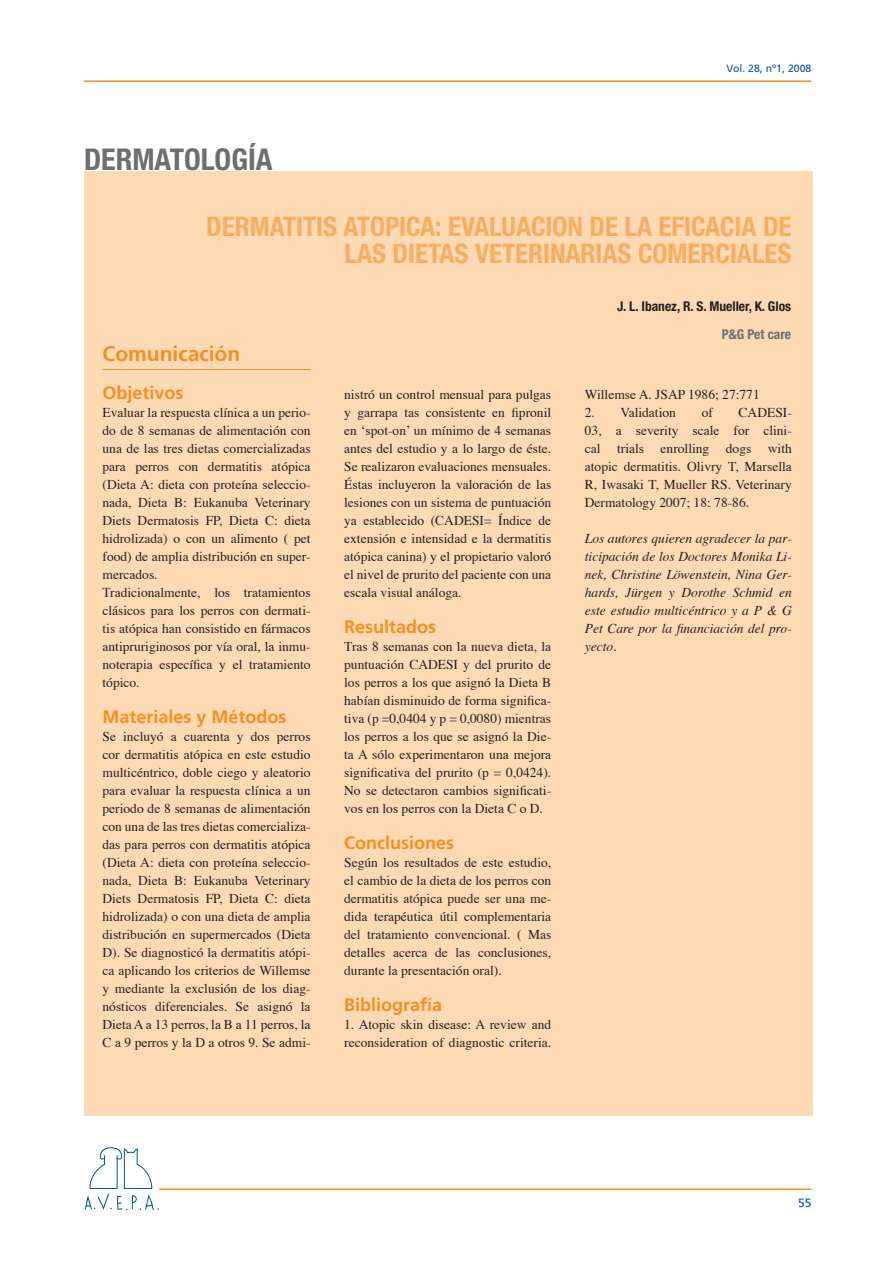
<style>
.page{position:relative;width:895px;height:1267px;background:#fff}
.page>*{position:absolute;margin:0;border:0;box-sizing:border-box;transform-origin:0 0}
.t1{font:700 condensed 30px "Helvetica Neue LT Std";color:#6d6e70}
.t2{font:700 condensed 27px/27px "Helvetica Neue LT Std";color:#faad60;text-align:right}
.t3{font:700 21px "Frutiger";color:#f78f1e}
.t4{font:700 18px "Frutiger";color:#f78f1e}
.t5{font:13.5px/18px "Times";color:#231f20;text-align:justify}
.t6{font:italic 13.5px/18px "Times";color:#231f20;text-align:justify}
.t7{font:700 condensed 13.5px "Helvetica Neue LT Std";color:#231f20}
.t8{font:700 condensed 13.5px "Helvetica Neue LT Std";color:#6d6e70}
.t9{font:12px "Frutiger";color:#0054a4}
.t10{font:10.5px "Frutiger";color:#0054a4}
</style>
<div class="page">
<hr style="left:159px;top:1188px;width:652px;height:2px;background:#f78f1e">
<hr style="left:84px;top:80px;width:727px;height:2px;background:#f78f1e">
<svg style="left:85px;top:1147px;width:74px;height:63px"></svg>
<div style="left:84px;top:171px;width:729px;height:944px;background:#fedab4"></div>
<hr style="left:103px;top:369px;width:208px;height:1px;background:#f78f1e">
<h1 class="t1" style="left:84px;top:149px;width:190px">DERMATOLOGÍA</h1>
<p class="t10" style="left:726px;top:64px;width:86px">Vol. 28, nº1, 2008</p>
<h2 class="t2" style="left:206px;top:216px;width:587px">DERMATITIS ATOPICA: EVALUACION DE LA EFICACIA DE<br>LAS DIETAS VETERINARIAS COMERCIALES</h2>
<p class="t7" style="left:617px;top:301px;width:176px">J. L. Ibanez, R. S. Mueller, K. Glos</p>
<p class="t8" style="left:722px;top:329px;width:71px">P&amp;G Pet care</p>
<h3 class="t3" style="left:103px;top:345px;width:139px">Comunicación</h3>
<h3 class="t4" style="left:103px;top:385px;width:83px">Objetivos</h3>
<p class="t5" style="left:103px;top:404px;width:210px;text-align:left">Evaluar la respuesta clínica a un perio&shy;do de 8 semanas de alimentación con una de las tres dietas comercializadas para perros con dermatitis atópica (Dieta A: dieta con proteína seleccio&shy;nada, Dieta B: Eukanuba Veterinary Diets Dermatosis FP, Dieta C: dieta hidrolizada) o con un alimento ( pet food) de amplia distribución en super&shy;mercados.<br>Tradicionalmente, los tratamientos clásicos para los perros con dermati&shy;tis atópica han consistido en fármacos antipruriginosos por vía oral, la inmu&shy;noterapia específica y el tratamiento tópico.</p>
<h3 class="t4" style="left:103px;top:709px;width:186px">Materiales y Métodos</h3>
<p class="t5" style="left:103px;top:728px;width:210px">Se incluyó a cuarenta y dos perros cor dermatitis atópica en este estudio multicéntrico, doble ciego y aleatorio para evaluar la respuesta clínica a un periodo de 8 semanas de alimentación con una de las tres dietas comercializa&shy;das para perros con dermatitis atópica (Dieta A: dieta con proteína seleccio&shy;nada, Dieta B: Eukanuba Veterinary Diets Dermatosis FP, Dieta C: dieta hidrolizada) o con una dieta de amplia distribución en supermercados (Dieta D). Se diagnosticó la dermatitis atópi&shy;ca aplicando los criterios de Willemse y mediante la exclusión de los diag&shy;nósticos diferenciales. Se asignó la Dieta A a 13 perros, la B a 11 perros, la C a 9 perros y la D a otros 9. Se admi-</p>
<p class="t5" style="left:344px;top:386px;width:208px">nistró un control mensual para pulgas y garrapa tas consistente en fipronil en ‘spot-on’ un mínimo de 4 semanas antes del estudio y a lo largo de éste.<br>Se realizaron evaluaciones mensuales.<br>Éstas incluyeron la valoración de las lesiones con un sistema de puntuación ya establecido (CADESI= Índice de extensión e intensidad e la dermatitis atópica canina) y el propietario valoró el nivel de prurito del paciente con una escala visual análoga.</p>
<h3 class="t4" style="left:344px;top:619px;width:93px">Resultados</h3>
<p class="t5" style="left:344px;top:638px;width:208px">Tras 8 semanas con la nueva dieta, la puntuación CADESI y del prurito de los perros a los que asignó la Dieta B habían disminuido de forma significa&shy;tiva (p =0,0404 y p = 0,0080) mientras los perros a los que se asignó la Die&shy;ta A sólo experimentaron una mejora significativa del prurito (p = 0,0424).<br>No se detectaron cambios significati&shy;vos en los perros con la Dieta C o D.</p>
<h3 class="t4" style="left:344px;top:835px;width:111px">Conclusiones</h3>
<p class="t5" style="left:344px;top:854px;width:208px">Según los resultados de este estudio, el cambio de la dieta de los perros con dermatitis atópica puede ser una me&shy;dida terapéutica útil complementaria del tratamiento convencional. ( Mas detalles acerca de las conclusiones, durante la presentación oral).</p>
<h3 class="t4" style="left:344px;top:997px;width:100px">Bibliografía</h3>
<p class="t5" style="left:344px;top:1016px;width:208px">1. Atopic skin disease: A review and reconsideration of diagnostic criteria.</p>
<p class="t5" style="left:585px;top:386px;width:176px">Willemse A. JSAP 1986; 27:771</p>
<p class="t5" style="left:585px;top:404px;width:93px">2. Validation</p>
<p class="t5" style="left:702px;top:404px;width:13px">of</p>
<p class="t5" style="left:585px;top:404px;width:208px;text-indent:154px">CADESI-03, a severity scale for clini&shy;cal trials enrolling dogs with atopic dermatitis. Olivry T, Marsella R, Iwasaki T, Mueller RS. Veterinary Dermatology 2007; 18: 78-86.</p>
<p class="t6" style="left:585px;top:530px;width:208px">Los autores quieren agradecer la par&shy;ticipación de los Doctores Monika Li&shy;nek, Christine Löwenstein, Nina Ger&shy;hards, Jürgen y Dorothe Schmid en este estudio multicéntrico y a P &amp; G Pet Care por la financiación del pro&shy;yecto.</p>
<p class="t9" style="left:798px;top:1198px;width:15px">55</p>
</div>
